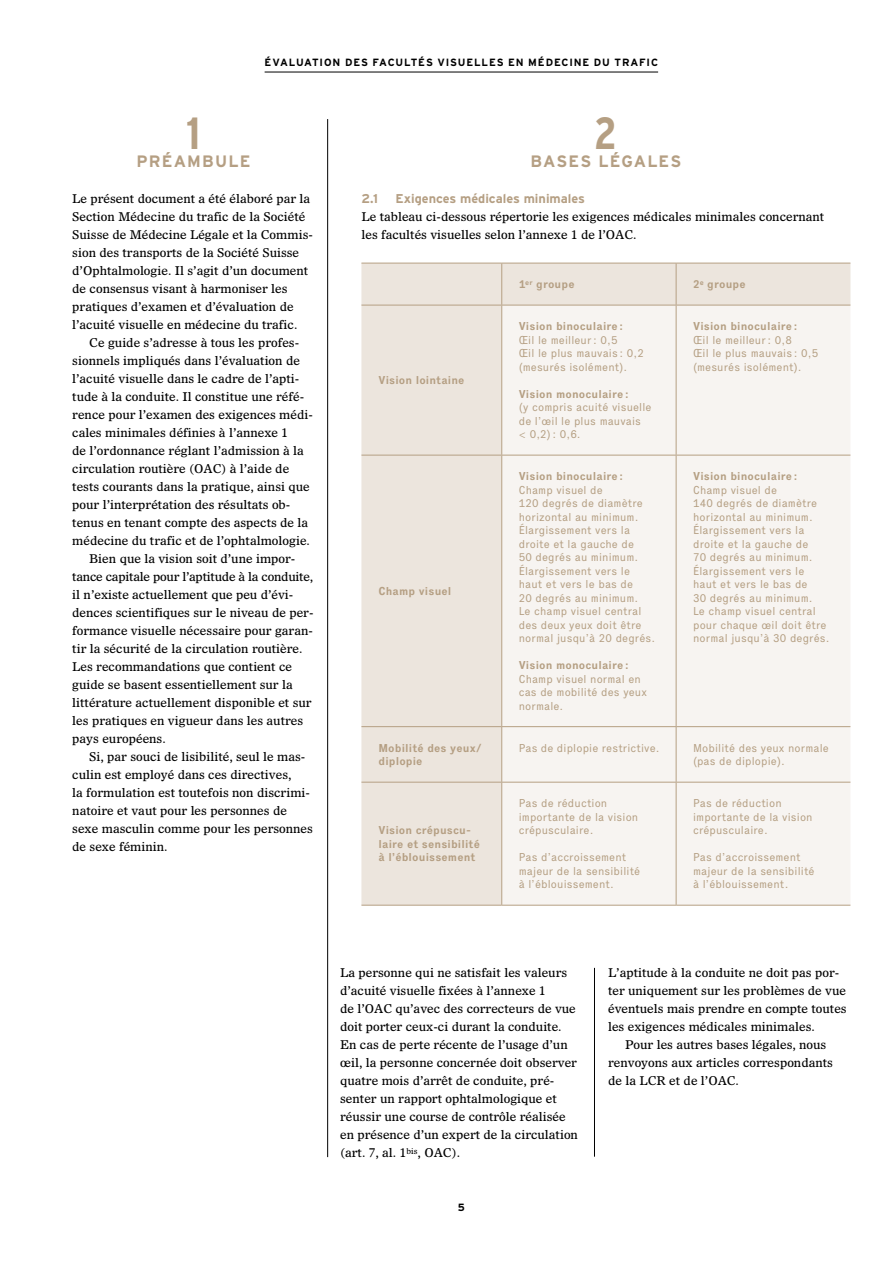
<style>
.page{position:relative;width:893px;height:1263px;background:#fff}
.page>*{position:absolute;margin:0;border:0;box-sizing:border-box;transform-origin:0 0}
.t1{font:700 45px "Interstate Condensed";color:#b59f83}
.t2{font:700 16.5px "Interstate";letter-spacing:.065em;color:#b59f83}
.t3{font:700 12.75px "Interstate";color:#b59f83}
.t4{font:12px/18px "Dutch 811 BT Roman D";color:#000}
.t5{font:12px "Dutch 811 BT Roman D";letter-spacing:-.02em;color:#000}
.t6{font:11.25px/13.5px "Executive 55 Reg";letter-spacing:.01em;color:#b59f83}
.t7{font:700 11.25px/13.5px "Executive 75";letter-spacing:.01em;color:#b59f83}
.t8{font:700 10.5px "Interstate";letter-spacing:.08em;color:#000}
</style>
<div class="page">
<hr style="left:265px;top:72px;width:393px;height:1px;background:#000">
<hr style="left:327px;top:119px;width:1px;height:1038px;background:#000">
<hr style="left:594px;top:968px;width:1px;height:189px;background:#000">
<div style="left:361px;top:264px;width:489px;height:641px;background:#ece5dd"></div>
<div style="left:502px;top:306px;width:348px;height:599px;background:#f7f4f1"></div>
<hr style="left:361px;top:263px;width:141px;height:1px;background:#b59f83">
<hr style="left:361px;top:305px;width:141px;height:1px;background:#b59f83">
<hr style="left:361px;top:455px;width:141px;height:1px;background:#b59f83">
<hr style="left:361px;top:726px;width:141px;height:1px;background:#b59f83">
<hr style="left:361px;top:782px;width:141px;height:1px;background:#b59f83">
<hr style="left:361px;top:905px;width:141px;height:1px;background:#b59f83">
<hr style="left:501px;top:263px;width:1px;height:42px;background:#b59f83">
<hr style="left:676px;top:263px;width:1px;height:42px;background:#b59f83">
<hr style="left:501px;top:305px;width:1px;height:150px;background:#b59f83">
<hr style="left:676px;top:305px;width:1px;height:150px;background:#b59f83">
<hr style="left:501px;top:455px;width:1px;height:271px;background:#b59f83">
<hr style="left:676px;top:455px;width:1px;height:271px;background:#b59f83">
<hr style="left:501px;top:727px;width:1px;height:55px;background:#b59f83">
<hr style="left:676px;top:727px;width:1px;height:55px;background:#b59f83">
<hr style="left:501px;top:782px;width:1px;height:123px;background:#b59f83">
<hr style="left:676px;top:782px;width:1px;height:123px;background:#b59f83">
<hr style="left:502px;top:263px;width:174px;height:1px;background:#b59f83">
<hr style="left:676px;top:263px;width:174px;height:1px;background:#b59f83">
<hr style="left:502px;top:305px;width:174px;height:1px;background:#b59f83">
<hr style="left:676px;top:305px;width:174px;height:1px;background:#b59f83">
<hr style="left:502px;top:455px;width:174px;height:1px;background:#b59f83">
<hr style="left:676px;top:455px;width:174px;height:1px;background:#b59f83">
<hr style="left:502px;top:726px;width:174px;height:1px;background:#b59f83">
<hr style="left:676px;top:726px;width:174px;height:1px;background:#b59f83">
<hr style="left:502px;top:782px;width:174px;height:1px;background:#b59f83">
<hr style="left:676px;top:782px;width:174px;height:1px;background:#b59f83">
<hr style="left:502px;top:905px;width:174px;height:1px;background:#b59f83">
<hr style="left:676px;top:905px;width:174px;height:1px;background:#b59f83">
<p class="t8" style="left:265px;top:56px;width:395px">ÉVALUATION DES FACULTÉS VISUELLES EN MÉDECINE DU TRAFIC</p>
<h1 class="t1" style="left:186px;top:108px;width:16px">1</h1>
<h2 class="t2" style="left:136px;top:152px;width:116px">PRÉAMBULE</h2>
<p class="t4" style="left:72px;top:189px;width:242px">Le présent document a été élaboré par la Section Médecine du trafic de la Société Suisse de Médecine Légale et la Commis&shy;sion des transports de la Société Suisse d’Ophtalmologie. Il s’agit d’un document de consensus visant à harmoniser les pratiques d’examen et d’évaluation de l’acuité visuelle en médecine du trafic.</p>
<p class="t4" style="left:89px;top:333px;width:211px">Ce guide s’adresse à tous les profes-</p>
<p class="t4" style="left:72px;top:351px;width:229px">sionnels impliqués dans l’évaluation de</p>
<p class="t4" style="left:72px;top:369px;width:229px">l’acuité visuelle dans le cadre de l’apti-</p>
<p class="t4" style="left:72px;top:387px;width:233px">tude à la conduite. Il constitue une réfé-</p>
<p class="t4" style="left:72px;top:405px;width:242px">rence pour l’examen des exigences médi-</p>
<p class="t4" style="left:72px;top:423px;width:218px">cales minimales définies à l’annexe 1</p>
<p class="t4" style="left:72px;top:441px;width:233px">de l’ordonnance réglant l’admission à la</p>
<p class="t4" style="left:72px;top:459px;width:218px">circulation routière (OAC) à l’aide de</p>
<p class="t4" style="left:72px;top:477px;width:239px">tests courants dans la pratique, ainsi que</p>
<p class="t4" style="left:72px;top:495px;width:220px">pour l’interprétation des résultats ob-</p>
<p class="t4" style="left:72px;top:513px;width:237px">tenus en tenant compte des aspects de la</p>
<p class="t4" style="left:72px;top:531px;width:239px">médecine du trafic et de l’ophtalmologie.</p>
<p class="t4" style="left:89px;top:549px;width:208px">Bien que la vision soit d’une impor-</p>
<p class="t5" style="left:72px;top:568px;width:242px">tance capitale pour l’aptitude à la conduite,</p>
<p class="t4" style="left:72px;top:585px;width:223px">il n’existe actuellement que peu d’évi-</p>
<p class="t4" style="left:72px;top:603px;width:243px">dences scientifiques sur le niveau de per-</p>
<p class="t4" style="left:72px;top:621px;width:242px">formance visuelle nécessaire pour garan-</p>
<p class="t4" style="left:72px;top:639px;width:232px">tir la sécurité de la circulation routière.</p>
<p class="t4" style="left:72px;top:657px;width:221px">Les recommandations que contient ce</p>
<p class="t4" style="left:72px;top:675px;width:222px">guide se basent essentiellement sur la</p>
<p class="t4" style="left:72px;top:693px;width:241px">littérature actuellement disponible et sur</p>
<p class="t4" style="left:72px;top:711px;width:232px">les pratiques en vigueur dans les autres</p>
<p class="t4" style="left:72px;top:729px;width:95px">pays européens.</p>
<p class="t4" style="left:89px;top:747px;width:218px">Si, par souci de lisibilité, seul le mas-</p>
<p class="t4" style="left:72px;top:765px;width:221px">culin est employé dans ces directives,</p>
<p class="t4" style="left:72px;top:783px;width:239px">la formulation est toutefois non discrimi-</p>
<p class="t4" style="left:72px;top:801px;width:216px">natoire et vaut pour les personnes de</p>
<p class="t4" style="left:72px;top:819px;width:242px">sexe masculin comme pour les personnes</p>
<p class="t4" style="left:72px;top:837px;width:97px">de sexe féminin.</p>
<h1 class="t1" style="left:594px;top:108px;width:25px">2</h1>
<h2 class="t2" style="left:530px;top:152px;width:153px">BASES LÉGALES</h2>
<p class="t3" style="left:361px;top:191px;width:18px">2.1</p>
<p class="t3" style="left:395px;top:191px;width:191px">Exigences médicales minimales</p>
<p class="t4" style="left:361px;top:207px;width:464px">Le tableau ci-dessous répertorie les exigences médicales minimales concernant les facultés visuelles selon l’annexe 1 de l’OAC.</p>
<p class="t7" style="left:378px;top:373px;width:88px">Vision lointaine</p>
<p class="t7" style="left:378px;top:584px;width:74px">Champ visuel</p>
<p class="t7" style="left:519px;top:277px;width:57px">1<sup>er</sup> groupe</p>
<p class="t7" style="left:693px;top:277px;width:54px">2<sup>e</sup> groupe</p>
<p class="t7" style="left:519px;top:319px;width:106px">Vision binoculaire :</p>
<p class="t6" style="left:519px;top:333px;width:127px">Œil le meilleur: 0,5<br>Œil le plus mauvais : 0,2 (mesurés isolément).</p>
<p class="t7" style="left:519px;top:387px;width:111px">Vision monoculaire :</p>
<p class="t6" style="left:519px;top:400px;width:134px">(y compris acuité visuelle de l’œil le plus mauvais<br>&lt; 0,2): 0,6.</p>
<p class="t7" style="left:519px;top:469px;width:106px">Vision binoculaire :</p>
<p class="t6" style="left:519px;top:483px;width:138px">Champ visuel de<br>120 degrés de diamètre horizontal au minimum.<br>Élargissement vers la droite et la gauche de<br>50 degrés au minimum.<br>Élargissement vers le haut et vers le bas de<br>20 degrés au minimum.<br>Le champ visuel central des deux yeux doit être normal jusqu’à 20 degrés.</p>
<p class="t7" style="left:519px;top:658px;width:111px">Vision monoculaire :</p>
<p class="t6" style="left:519px;top:672px;width:130px">Champ visuel normal en cas de mobilité des yeux normale.</p>
<p class="t7" style="left:693px;top:319px;width:106px">Vision binoculaire :</p>
<p class="t6" style="left:693px;top:333px;width:127px">Œil le meilleur: 0,8<br>Œil le plus mauvais : 0,5 (mesurés isolément).</p>
<p class="t7" style="left:693px;top:469px;width:106px">Vision binoculaire :</p>
<p class="t6" style="left:693px;top:483px;width:138px">Champ visuel de<br>140 degrés de diamètre horizontal au minimum.<br>Élargissement vers la droite et la gauche de<br>70 degrés au minimum.<br>Élargissement vers le haut et vers le bas de<br>30 degrés au minimum.<br>Le champ visuel central pour chaque œil doit être normal jusqu’à 30 degrés.</p>
<p class="t7" style="left:378px;top:741px;width:105px">Mobilité des yeux/ diplopie</p>
<p class="t6" style="left:519px;top:741px;width:142px">Pas de diplopie restrictive.</p>
<p class="t6" style="left:693px;top:741px;width:137px">Mobilité des yeux normale (pas de diplopie).</p>
<p class="t7" style="left:378px;top:823px;width:103px">Vision crépuscu&shy;laire et sensibilité à l’éblouissement</p>
<p class="t6" style="left:519px;top:796px;width:121px">Pas de réduction importante de la vision crépusculaire.</p>
<p class="t6" style="left:519px;top:850px;width:123px">Pas d’accroissement majeur de la sensibilité à l’éblouissement.</p>
<p class="t6" style="left:693px;top:796px;width:121px">Pas de réduction importante de la vision crépusculaire.</p>
<p class="t6" style="left:693px;top:850px;width:123px">Pas d’accroissement majeur de la sensibilité à l’éblouissement.</p>
<p class="t4" style="left:340px;top:963px;width:239px">La personne qui ne satisfait les valeurs d’acuité visuelle fixées à l’annexe 1<br>de l’OAC qu’avec des correcteurs de vue doit porter ceux-ci durant la conduite.<br>En cas de perte récente de l’usage d’un œil, la personne concernée doit observer quatre mois d’arrêt de conduite, pré&shy;senter un rapport ophtalmologique et réussir une course de contrôle réalisée en présence d’un expert de la circulation (art. 7, al. 1<sup>bis</sup>, OAC).</p>
<p class="t4" style="left:608px;top:963px;width:233px">L’aptitude à la conduite ne doit pas por-</p>
<p class="t4" style="left:608px;top:981px;width:239px">ter uniquement sur les problèmes de vue</p>
<p class="t4" style="left:608px;top:999px;width:240px">éventuels mais prendre en compte toutes</p>
<p class="t4" style="left:608px;top:1017px;width:208px">les exigences médicales minimales.</p>
<p class="t4" style="left:625px;top:1035px;width:203px">Pour les autres bases légales, nous</p>
<p class="t4" style="left:608px;top:1053px;width:226px">renvoyons aux articles correspondants</p>
<p class="t4" style="left:608px;top:1071px;width:132px">de la LCR et de l’OAC.</p>
<p class="t8" style="left:458px;top:1201px;width:9px">5</p>
</div>
